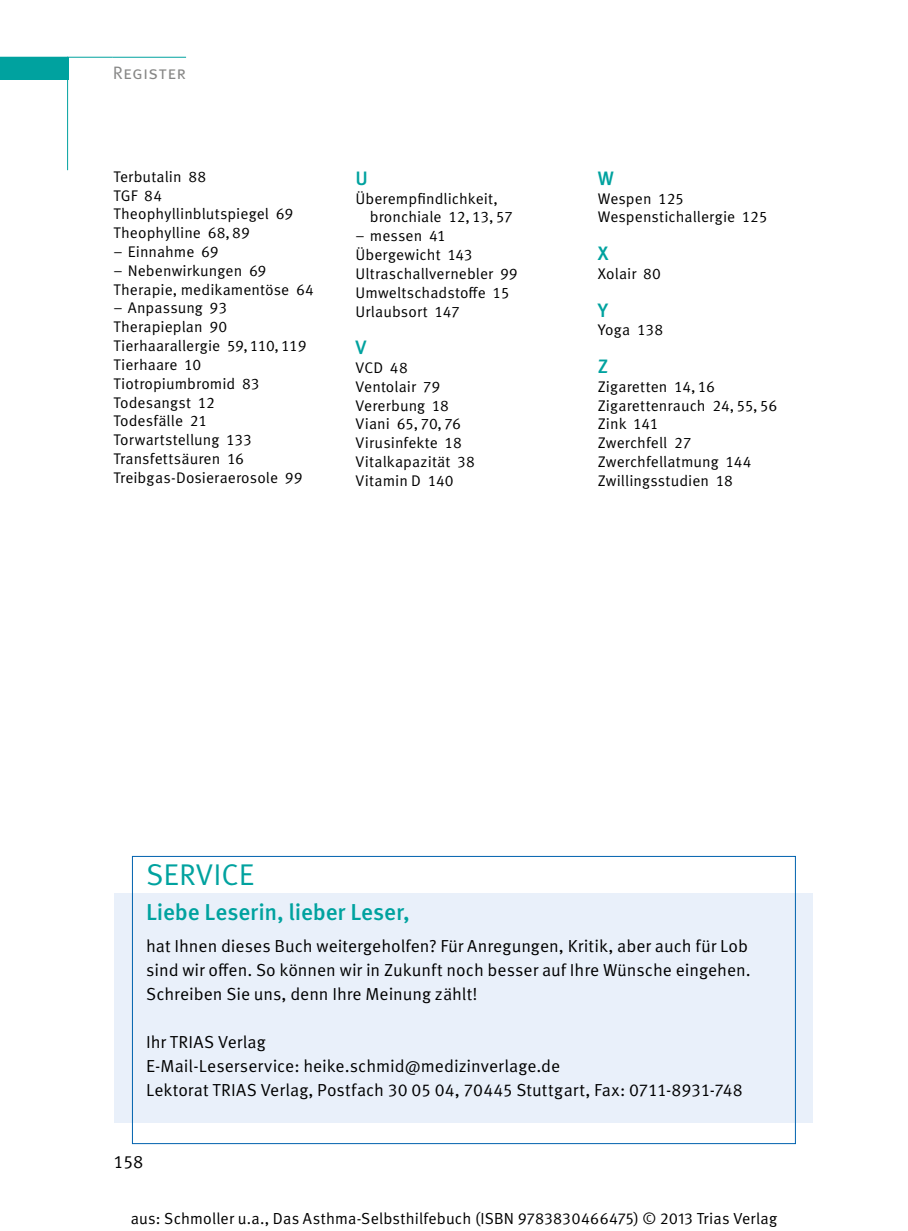
<style>
.page{position:relative;width:908px;height:1231px;background:#fff}
.page>*{position:absolute;margin:0;border:0;box-sizing:border-box;transform-origin:0 0}
.t1{font:30px "Meta Pro";color:#00a29f}
.t2{font:500 23px "Meta Pro";letter-spacing:-.01em;color:#00a29f}
.t3{font:500 19.4px "Meta Pro";color:#00a29f}
.t4{font:18px "Meta Pro";letter-spacing:.015em;color:#878786}
.t5{font:18px "Meta Pro";color:#000}
.t6{font:17.4px/24px "Meta Pro";color:#000}
.t7{font:16px "Meta Normal";letter-spacing:.01em;color:#000}
.t8{font:15.4px/18.8px "Meta Pro";letter-spacing:.005em;color:#000}
.s1{font-family:"Meta Normal Caps Expert"}
</style>
<div class="page">
<div style="left:0;top:57px;width:68px;height:22px;background:#00a29f"></div>
<hr style="left:67px;top:57px;width:1px;height:113px;background:#00a29f">
<hr style="left:0;top:57px;width:113px;height:1px;background:#00a29f">
<hr style="left:113px;top:57px;width:73px;height:1px;background:#00a29f">
<div style="left:114px;top:892px;width:697px;height:230px;background:#e9f0fa"></div>
<p class="t4" style="left:113px;top:62px;width:75px">Register</p>
<p class="t8" style="left:113px;top:167px;width:181px">Terbutalin 88<br>TGF 84<br>Theophyllinblutspiegel 69<br>Theophylline 68,89</p>
<p class="t8" style="left:113px;top:243px;width:107px">– Einnahme 69</p>
<p class="t8" style="left:113px;top:261px;width:202px">– Nebenwirkungen 69<br>Therapie, medikamentöse 64</p>
<p class="t8" style="left:113px;top:299px;width:194px">– Anpassung 93<br>Therapieplan 90<br>Tierhaarallergie 59,110,119<br>Tierhaare 10<br>Tiotropiumbromid 83<br>Todesangst 12<br>Todesfälle 21<br>Torwartstellung 133<br>Transfettsäuren 16<br>Treibgas-Dosieraerosole 99</p>
<p class="t3" style="left:355px;top:166px;width:14px">U</p>
<p class="t8" style="left:369px;top:189px;width:145px;text-indent:-14px">Überempfindlichkeit, bronchiale 12,13,57</p>
<p class="t8" style="left:355px;top:227px;width:163px">– messen 41<br>Übergewicht 143<br>Ultraschallvernebler 99<br>Umweltschadstoffe 15<br>Urlaubsort 147</p>
<p class="t3" style="left:355px;top:335px;width:13px">V</p>
<p class="t8" style="left:355px;top:358px;width:121px">VCD 48<br>Ventolair 79<br>Vererbung 18<br>Viani 65,70,76<br>Virusinfekte 18<br>Vitalkapazität 38<br>Vitamin D 140</p>
<p class="t3" style="left:597px;top:166px;width:18px">W</p>
<p class="t8" style="left:597px;top:189px;width:171px">Wespen 125<br>Wespenstichallergie 125</p>
<p class="t3" style="left:597px;top:241px;width:12px">X</p>
<p class="t8" style="left:597px;top:264px;width:65px">Xolair 80</p>
<p class="t3" style="left:597px;top:297px;width:12px">Y</p>
<p class="t8" style="left:597px;top:321px;width:67px">Yoga 138</p>
<p class="t3" style="left:597px;top:354px;width:12px">Z</p>
<p class="t8" style="left:597px;top:377px;width:181px">Zigaretten 14,16<br>Zigarettenrauch 24,55,56<br>Zink 141<br>Zwerchfell 27<br>Zwerchfellatmung 144<br>Zwillingsstudien 18</p>
<h1 class="t1" style="left:146px;top:855px;width:110px">SERVICE</h1>
<h2 class="t2" style="left:146px;top:897px;width:265px">Liebe Leserin, lieber Leser,</h2>
<p class="t6" style="left:146px;top:934px;width:606px">hat Ihnen dieses Buch weitergeholfen? Für Anregungen, Kritik, aber auch für Lob sind wir offen. So können wir in Zukunft noch besser auf Ihre Wünsche eingehen.<br>Schreiben Sie uns, denn Ihre Meinung zählt!</p>
<p class="t6" style="left:146px;top:1030px;width:598px">Ihr TRIAS Verlag<br>E-Mail-Leserservice: heike.schmid@medizinverlage.de<br>Lektorat TRIAS Verlag, Postfach 30 05 04, 70445 Stuttgart, Fax: 0711-8931-748</p>
<p class="t5" style="left:113px;top:1150px;width:31px">158</p>
<p class="t7" style="left:131px;top:1208px;width:647px">aus: Schmoller u.a., Das Asthma-Selbsthilfebuch (ISBN <span class="s1">9783830466475</span>) © <span class="s1">2013</span> Trias Verlag</p>
</div>
